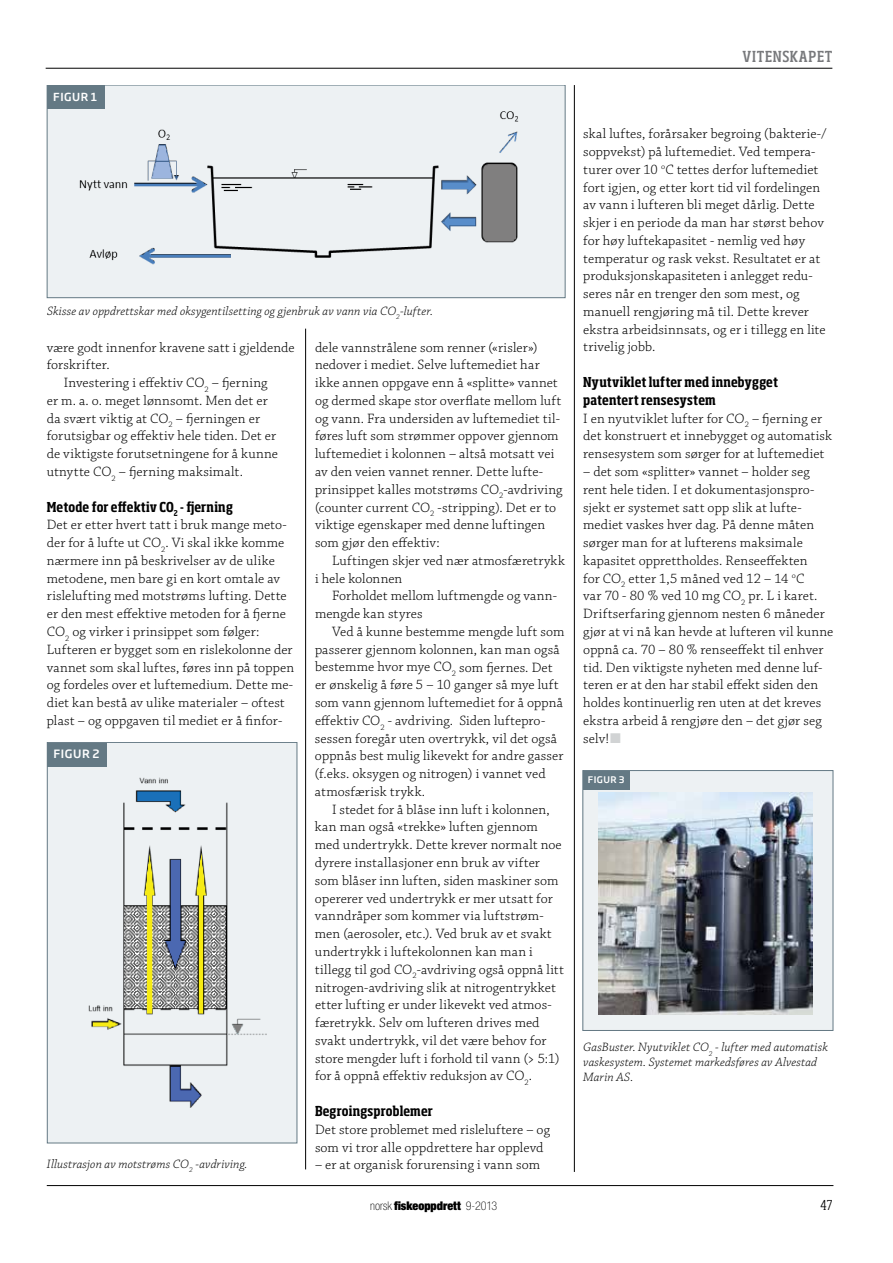
<style>
.page{position:relative;width:893px;height:1263px;background:#fff}
.page>*{position:absolute;margin:0;border:0;box-sizing:border-box;transform-origin:0 0}
.t1{font:500 condensed 15px "Soho Std";letter-spacing:.05em;color:#77787b}
.t2{font:300 14.25px/17.7px "Chaparral Pro";letter-spacing:.01em;color:#000}
.t3{font:700 condensed 13.5px/17.9px "Soho Std";letter-spacing:.01em;color:#000}
.t4{font:300 condensed 13.5px "Soho Std";color:#000}
.t5{font:italic 300 12.75px/15px "Chaparral Pro";letter-spacing:.01em;color:#000}
.t6{font:900 condensed 12px "Helvetica Neue LT Std";color:#000}
.t7{font:500 11.4px "Soho Gothic Std";letter-spacing:.05em;color:#fff}
.t8{font:500 10.95px "Soho Gothic Std";letter-spacing:.05em;color:#fff}
.t9{font:500 9px "Soho Gothic Std";letter-spacing:.05em;color:#fff}
.s1{font-weight:100}
</style>
<div class="page">
<hr style="left:47px;top:1185px;width:786px;height:1px;background:#000">
<hr style="left:46px;top:68px;width:786px;height:1px;background:#000">
<div style="left:583px;top:771px;width:250px;height:259px;background:#edf1f3"></div>
<div style="left:583px;top:770px;width:250px;height:261px;border:1px solid #647984"></div>
<div style="left:583px;top:771px;width:47px;height:19px;background:#647984"></div>
<img style="left:598px;top:793px;width:214px;height:221px">
<div style="left:47px;top:85px;width:518px;height:213px;background:#edf1f3"></div>
<div style="left:47px;top:85px;width:518px;height:213px;border:1px solid #647984"></div>
<div style="left:47px;top:85px;width:57px;height:23px;background:#647984"></div>
<img style="left:70px;top:104px;width:449px;height:161px">
<div style="left:47px;top:742px;width:250px;height:401px;background:#edf1f3"></div>
<div style="left:47px;top:742px;width:250px;height:401px;border:1px solid #647984"></div>
<div style="left:47px;top:743px;width:59px;height:24px;background:#647984"></div>
<img style="left:88px;top:777px;width:178px;height:330px">
<hr style="left:305px;top:329px;width:1px;height:840px;background:#000">
<hr style="left:574px;top:85px;width:1px;height:1087px;background:#000">
<p class="t8" style="left:53px;top:89px;width:46px">FIGUR 1</p>
<p class="t5" style="left:47px;top:304px;width:387px">Skisse av oppdrettskar med oksygentilsetting og gjenbruk av vann via CO<sub>2</sub>-lufter.</p>
<p class="t2" style="left:47px;top:339px;width:249px">være godt innenfor kravene satt i gjeldende</p>
<p class="t2" style="left:47px;top:357px;width:64px">forskrifter.</p>
<p class="t2" style="left:64px;top:374px;width:205px">Investering i effektiv CO<sub>2</sub> – fjerning</p>
<p class="t2" style="left:47px;top:392px;width:222px">er m. a. o. meget lønnsomt. Men det er</p>
<p class="t2" style="left:47px;top:410px;width:215px">da svært viktig at CO<sub>2</sub> – fjerningen er</p>
<p class="t2" style="left:47px;top:428px;width:231px">forutsigbar og effektiv hele tiden. Det er</p>
<p class="t2" style="left:47px;top:445px;width:233px">de viktigste forutsetningene for å kunne</p>
<p class="t2" style="left:47px;top:463px;width:198px">utnytte CO<sub>2</sub> – fjerning maksimalt.</p>
<p class="t3" style="left:47px;top:497px;width:188px">Metode for effektiv CO<sub>2</sub> - fjerning</p>
<p class="t2" style="left:47px;top:517px;width:249px">Det er etter hvert tatt i bruk mange meto&shy;der for å lufte ut CO<sub>2</sub>. Vi skal ikke komme nærmere inn på beskrivelser av de ulike metodene, men bare gi en kort omtale av rislelufting med motstrøms lufting. Dette er den mest effektive metoden for å fjerne CO<sub>2</sub> og virker i prinsippet som følger:<br>Lufteren er bygget som en rislekolonne der vannet som skal luftes, føres inn på toppen og fordeles over et luftemedium. Dette me&shy;diet kan bestå av ulike materialer – oftest plast – og oppgaven til mediet er å finfor-</p>
<p class="t7" style="left:54px;top:747px;width:48px">FIGUR 2</p>
<p class="t5" style="left:47px;top:1157px;width:202px">Illustrasjon av motstrøms CO<sub>2</sub> -avdriving.</p>
<p class="t2" style="left:315px;top:339px;width:249px">dele vannstrålene som renner («risler») nedover i mediet. Selve luftemediet har ikke annen oppgave enn å «splitte» vannet og dermed skape stor overflate mellom luft og vann. Fra undersiden av luftemediet til&shy;føres luft som strømmer oppover gjennom luftemediet i kolonnen – altså motsatt vei av den veien vannet renner. Dette lufte&shy;prinsippet kalles motstrøms CO<sub>2</sub>-avdriving (counter current CO<sub>2</sub> -stripping). Det er to viktige egenskaper med denne luftingen som gjør den effektiv:</p>
<p class="t2" style="left:315px;top:552px;width:251px;text-indent:17px">Luftingen skjer ved nær atmosfæretrykk i hele kolonnen</p>
<p class="t2" style="left:315px;top:588px;width:244px;text-indent:17px">Forholdet mellom luftmengde og vann&shy;mengde kan styres</p>
<p class="t2" style="left:315px;top:623px;width:251px;text-indent:17px">Ved å kunne bestemme mengde luft som passerer gjennom kolonnen, kan man også bestemme hvor mye CO<sub>2</sub> som fjernes. Det er ønskelig å føre 5 – 10 ganger så mye luft som vann gjennom luftemediet for å oppnå effektiv CO<sub>2</sub> - avdriving. Siden luftepro&shy;sessen foregår uten overtrykk, vil det også oppnås best mulig likevekt for andre gasser (f.eks. oksygen og nitrogen) i vannet ved atmosfærisk trykk.</p>
<p class="t2" style="left:315px;top:801px;width:250px;text-indent:17px">I stedet for å blåse inn luft i kolonnen, kan man også «trekke» luften gjennom med undertrykk. Dette krever normalt noe dyrere installasjoner enn bruk av vifter som blåser inn luften, siden maskiner som opererer ved undertrykk er mer utsatt for vanndråper som kommer via luftstrøm&shy;men (aerosoler, etc.). Ved bruk av et svakt undertrykk i luftekolonnen kan man i tillegg til god CO<sub>2</sub>-avdriving også oppnå litt nitrogen-avdriving slik at nitrogentrykket etter lufting er under likevekt ved atmos&shy;færetrykk. Selv om lufteren drives med svakt undertrykk, vil det være behov for store mengder luft i forhold til vann (&gt; 5:1) for å oppnå effektiv reduksjon av CO<sub>2</sub>.</p>
<p class="t3" style="left:315px;top:1102px;width:119px">Begroingsproblemer</p>
<p class="t2" style="left:315px;top:1121px;width:237px">Det store problemet med risleluftere – og som vi tror alle oppdrettere har opplevd</p>
<p class="t2" style="left:315px;top:1156px;width:227px">– er at organisk forurensing i vann som</p>
<p class="t1" style="left:742px;top:47px;width:91px">VITENSKAPET</p>
<p class="t2" style="left:583px;top:125px;width:245px">skal luftes, forårsaker begroing (bakterie-/ soppvekst) på luftemediet. Ved tempera&shy;turer over 10 <sup>o</sup>C tettes derfor luftemediet fort igjen, og etter kort tid vil fordelingen av vann i lufteren bli meget dårlig. Dette skjer i en periode da man har størst behov for høy luftekapasitet - nemlig ved høy temperatur og rask vekst. Resultatet er at produksjonskapasiteten i anlegget redu&shy;seres når en trenger den som mest, og manuell rengjøring må til. Dette krever ekstra arbeidsinnsats, og er i tillegg en lite trivelig jobb.</p>
<p class="t3" style="left:583px;top:373px;width:196px">Nyutviklet lufter med innebygget patentert rensesystem</p>
<p class="t2" style="left:583px;top:410px;width:250px">I en nyutviklet lufter for CO<sub>2</sub> – fjerning er det konstruert et innebygget og automatisk rensesystem som sørger for at luftemediet</p>
<p class="t2" style="left:583px;top:463px;width:252px">– det som «splitter» vannet – holder seg rent hele tiden. I et dokumentasjonspro&shy;sjekt er systemet satt opp slik at lufte&shy;mediet vaskes hver dag. På denne måten sørger man for at lufterens maksimale kapasitet opprettholdes. Renseeffekten<br>for CO<sub>2</sub> etter 1,5 måned ved 12 – 14 <sup>o</sup>C<br>var 70 - 80 % ved 10 mg CO<sub>2</sub> pr. L i karet.<br>Driftserfaring gjennom nesten 6 måneder gjør at vi nå kan hevde at lufteren vil kunne oppnå ca. 70 – 80 % renseeffekt til enhver tid. Den viktigste nyheten med denne luf&shy;teren er at den har stabil effekt siden den holdes kontinuerlig ren uten at det kreves ekstra arbeid å rengjøre den – det gjør seg selv!</p>
<p class="t9" style="left:588px;top:774px;width:38px">FIGUR 3</p>
<p class="t5" style="left:583px;top:1040px;width:246px">GasBuster. Nyutviklet CO<sub>2</sub> - lufter med automatisk vaskesystem. Systemet markedsføres av Alvestad<br>Marin AS.</p>
<p class="t6" style="left:370px;top:1198px;width:129px"><span class="s1">norsk</span> fiskeoppdrett <span class="s1">9-2013</span></p>
<p class="t4" style="left:820px;top:1196px;width:13px">47</p>
</div>
